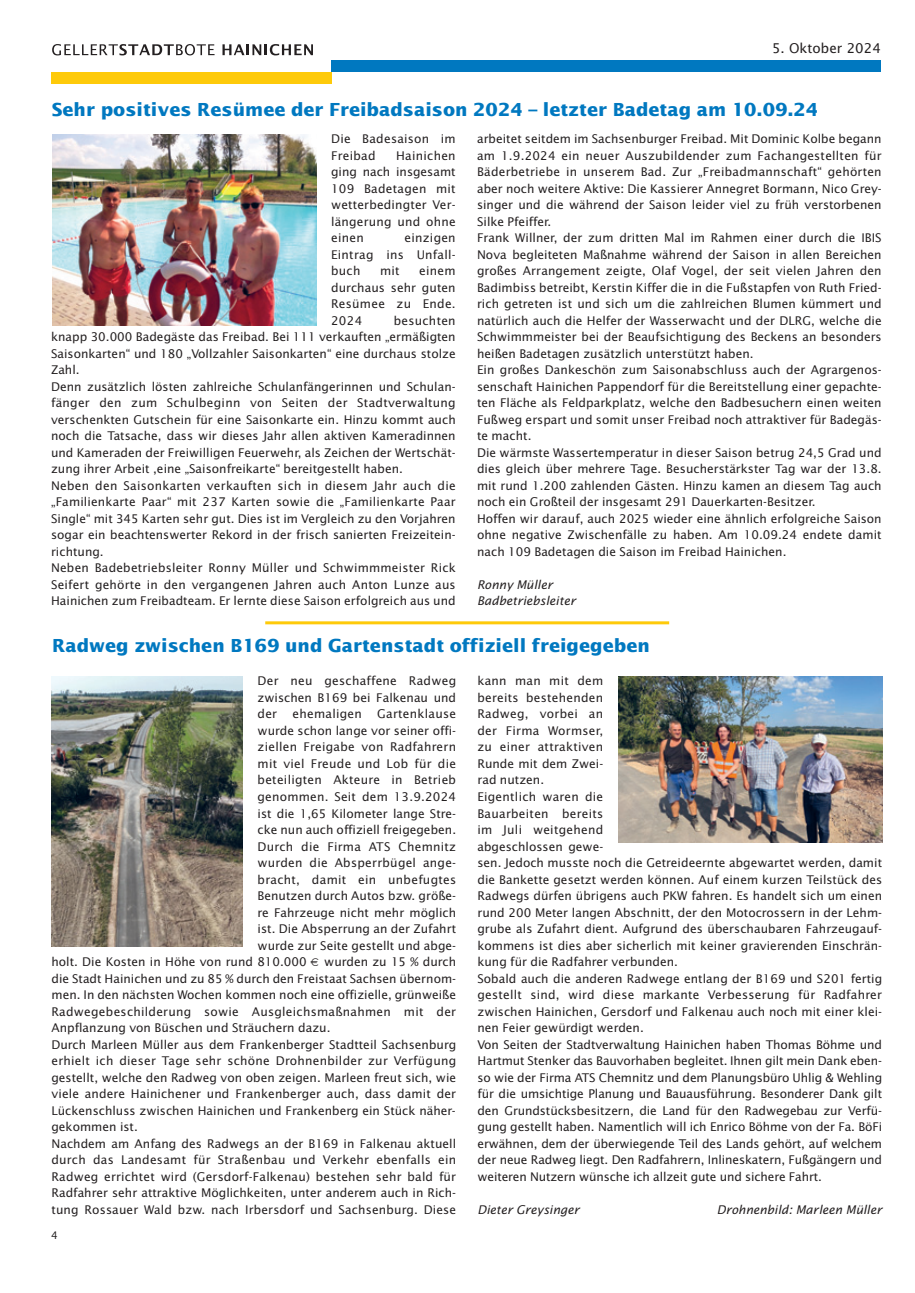
<style>
.page{position:relative;width:915px;height:1293px;background:#fff}
.page>*{position:absolute;margin:0;border:0;box-sizing:border-box;transform-origin:0 0}
.t1{font:700 18px "Lucida Sans";color:#0078c0}
.t2{font:13.5px "Lucida Sans";color:#231f20}
.t3{font:12px/16.5px "Lucida Sans";color:#231f20;text-align:justify}
.t4{font:12px/16.5px "Lucida Sans";letter-spacing:.02em;color:#231f20}
.t5{font:italic 12px/16.5px "Lucida Sans";color:#231f20}
.t6{font:10.5px "Lucida Sans";color:#231f20}
</style>
<div class="page">
<div style="left:331px;top:60px;width:550px;height:12px;background:#0078c0"></div>
<div style="left:51px;top:72px;width:280px;height:12px;background:#feca0a"></div>
<svg style="left:52px;top:44px;width:162px;height:11px"></svg>
<svg style="left:222px;top:44px;width:91px;height:11px"></svg>
<hr style="left:265px;top:621px;width:404px;height:3px;background:#feca0a">
<img style="left:51px;top:676px;width:191px;height:270px">
<img style="left:618px;top:676px;width:263px;height:166px">
<img style="left:52px;top:134px;width:264px;height:191px">
<p class="t2" style="left:771px;top:43px;width:110px">5. Oktober 2024</p>
<h1 class="t1" style="left:52px;top:102px;width:767px">Sehr positives Resümee der Freibadsaison 2024 – letzter Badetag am 10.09.24</h1>
<p class="t4" style="left:331px;top:132px;width:126px">Die Badesaison im<br>Freibad</p>
<p class="t3" style="left:331px;top:148px;width:126px;text-indent:65px">Hainichen ging nach insgesamt 109 Badetagen mit wetterbedingter Ver - längerung und ohne einen</p>
<p class="t3" style="left:331px;top:231px;width:126px;text-indent:73px">einzigen Eintrag ins Unfall&shy;buch</p>
<p class="t3" style="left:331px;top:264px;width:126px;text-indent:88px">einem durchaus sehr guten Resümee zu Ende.<br>2024</p>
<p class="t3" style="left:380px;top:264px;width:21px">mit</p>
<p class="t3" style="left:51px;top:313px;width:406px;text-align:left;text-indent:342px">besuchten knapp 30.000 Badegäste das Freibad. Bei 111 verkauften „ermäßigten Saisonkarten“ und 180 „Vollzahler Saisonkarten“ eine durchaus stolze Zahl.<br>Denn zusätzlich lösten zahlreiche Schulanfängerinnen und Schulan&shy;fänger den zum Schulbeginn von Seiten der Stadtverwaltung verschenkten Gutschein für eine Saisonkarte ein. Hinzu kommt auch noch die Tatsache, dass wir dieses Jahr allen aktiven Kameradinnen und Kameraden der Freiwilligen Feuerwehr, als Zeichen der Wertschät&shy;zung ihrer Arbeit ,eine „Saisonfreikarte“ bereitgestellt haben.<br>Neben den Saisonkarten verkauften sich in diesem Jahr auch die „Familienkarte Paar“ mit 237 Karten sowie die „Familienkarte Paar Single“ mit 345 Karten sehr gut. Dies ist im Vergleich zu den Vorjahren sogar ein beachtenswerter Rekord in der frisch sanierten Freizeitein&shy;richtung.<br>Neben Badebetriebsleiter Ronny Müller und Schwimmmeister Rick Seifert gehörte in den vergangenen Jahren auch Anton Lunze aus Hainichen zum Freibadteam. Er lernte diese Saison erfolgreich aus und</p>
<p class="t3" style="left:477px;top:132px;width:406px;text-align:left">arbeitet seitdem im Sachsenburger Freibad. Mit Dominic Kolbe begann am 1.9.2024 ein neuer Auszubildender zum Fachangestellten für Bäderbetriebe in unserem Bad. Zur „Freibadmannschaft“ gehörten aber noch weitere Aktive: Die Kassierer Annegret Bormann, Nico Grey&shy;singer und die während der Saison leider viel zu früh verstorbenen Silke Pfeiffer.<br>Frank Willner, der zum dritten Mal im Rahmen einer durch die IBIS Nova begleiteten Maßnahme während der Saison in allen Bereichen großes Arrangement zeigte, Olaf Vogel, der seit vielen Jahren den Badimbiss betreibt, Kerstin Kiffer die in die Fußstapfen von Ruth Fried&shy;rich getreten ist und sich um die zahlreichen Blumen kümmert und natürlich auch die Helfer der Wasserwacht und der DLRG, welche die Schwimmmeister bei der Beaufsichtigung des Beckens an besonders heißen Badetagen zusätzlich unterstützt haben.<br>Ein großes Dankeschön zum Saisonabschluss auch der Agrargenos&shy;senschaft Hainichen Pappendorf für die Bereitstellung einer gepachte&shy;ten Fläche als Feldparkplatz, welche den Badbesuchern einen weiten Fußweg erspart und somit unser Freibad noch attraktiver für Badegäs&shy;te macht.<br>Die wärmste Wassertemperatur in dieser Saison betrug 24,5 Grad und dies gleich über mehrere Tage. Besucherstärkster Tag war der 13.8. mit rund 1.200 zahlenden Gästen. Hinzu kamen an diesem Tag auch noch ein Großteil der insgesamt 291 Dauerkarten-Besitzer.<br>Hoffen wir darauf, auch 2025 wieder eine ähnlich erfolgreiche Saison ohne negative Zwischenfälle zu haben. Am 10.09.24 endete damit nach 109 Badetagen die Saison im Freibad Hainichen.</p>
<p class="t5" style="left:477px;top:577px;width:100px">Ronny Müller<br>Badbetriebsleiter</p>
<h1 class="t1" style="left:52px;top:638px;width:599px">Radweg zwischen B169 und Gartenstadt offiziell freigegeben</h1>
<p class="t3" style="left:257px;top:674px;width:200px">Der neu geschaffene Radweg zwischen B169 bei Falkenau und der</p>
<p class="t4" style="left:292px;top:707px;width:71px">ehemaligen</p>
<p class="t4" style="left:377px;top:707px;width:80px">Gartenklause</p>
<p class="t3" style="left:257px;top:723px;width:200px">wurde schon lange vor seiner offi-</p>
<p class="t4" style="left:257px;top:740px;width:200px">ziellen Freigabe von Radfahrern</p>
<p class="t4" style="left:257px;top:756px;width:200px">mit viel Freude und Lob für die</p>
<p class="t4" style="left:257px;top:773px;width:200px">beteiligten Akteure in Betrieb</p>
<p class="t3" style="left:257px;top:789px;width:200px">genommen. Seit dem 13.9.2024</p>
<p class="t3" style="left:257px;top:806px;width:200px">ist die 1,65 Kilometer lange Stre-</p>
<p class="t3" style="left:257px;top:822px;width:200px">cke nun auch offiziell freigegeben.</p>
<p class="t4" style="left:257px;top:839px;width:200px">Durch die Firma ATS Chemnitz</p>
<p class="t4" style="left:257px;top:855px;width:200px">wurden die Absperrbügel ange-</p>
<p class="t4" style="left:257px;top:872px;width:200px">bracht, damit ein unbefugtes</p>
<p class="t3" style="left:257px;top:888px;width:200px">Benutzen durch Autos bzw. größe-</p>
<p class="t3" style="left:257px;top:905px;width:200px">re Fahrzeuge nicht mehr möglich</p>
<p class="t3" style="left:257px;top:921px;width:200px">ist. Die Absperrung an der Zufahrt</p>
<p class="t3" style="left:257px;top:938px;width:200px">wurde zur Seite gestellt und abge-</p>
<p class="t3" style="left:51px;top:954px;width:257px">holt. Die Kosten in Höhe von rund 810.000</p>
<p class="t3" style="left:51px;top:954px;width:406px;text-align:left;text-indent:273px">wurden zu 15 % durch die Stadt Hainichen und zu 85 % durch den Freistaat Sachsen übernom&shy;men. In den nächsten Wochen kommen noch eine offizielle, grünweiße Radwegebeschilderung sowie Ausgleichsmaßnahmen mit der Anpflanzung von Büschen und Sträuchern dazu.<br>Durch Marleen Müller aus dem Frankenberger Stadtteil Sachsenburg erhielt ich dieser Tage sehr schöne Drohnenbilder zur Verfügung gestellt, welche den Radweg von oben zeigen. Marleen freut sich, wie viele andere Hainichener und Frankenberger auch, dass damit der Lückenschluss zwischen Hainichen und Frankenberg ein Stück näher&shy;gekommen ist.<br>Nachdem am Anfang des Radwegs an der B169 in Falkenau aktuell durch das Landesamt für Straßenbau und Verkehr ebenfalls ein Radweg errichtet wird (Gersdorf-Falkenau) bestehen sehr bald für Radfahrer sehr attraktive Möglichkeiten, unter anderem auch in Rich&shy;tung Rossauer Wald bzw. nach Irbersdorf und Sachsenburg. Diese</p>
<p class="t6" style="left:51px;top:1230px;width:8px">4</p>
<p class="t3" style="left:477px;top:674px;width:406px;text-align:left">kann man mit dem<br>bereits bestehenden<br>Radweg, vorbei an<br>der Firma Wormser,<br>zu einer attraktiven<br>Runde mit dem Zwei-<br>rad nutzen.<br>Eigentlich waren die<br>Bauarbeiten bereits<br>im Juli weitgehend<br>abgeschlossen gewe-<br>sen. Jedoch musste noch die Getreideernte abgewartet werden, damit die Bankette gesetzt werden können. Auf einem kurzen Teilstück des Radwegs dürfen übrigens auch PKW fahren. Es handelt sich um einen rund 200 Meter langen Abschnitt, der den Motocrossern in der Lehm&shy;grube als Zufahrt dient. Aufgrund des überschaubaren Fahrzeugauf&shy;kommens ist dies aber sicherlich mit keiner gravierenden Einschrän&shy;kung für die Radfahrer verbunden.<br>Sobald auch die anderen Radwege entlang der B169 und S201 fertig gestellt sind, wird diese markante Verbesserung für Radfahrer zwischen Hainichen, Gersdorf und Falkenau auch noch mit einer klei&shy;nen Feier gewürdigt werden.<br>Von Seiten der Stadtverwaltung Hainichen haben Thomas Böhme und Hartmut Stenker das Bauvorhaben begleitet. Ihnen gilt mein Dank eben&shy;so wie der Firma ATS Chemnitz und dem Planungsbüro Uhlig &amp; Wehling für die umsichtige Planung und Bauausführung. Besonderer Dank gilt den Grundstücksbesitzern, die Land für den Radwegebau zur Verfü&shy;gung gestellt haben. Namentlich will ich Enrico Böhme von der Fa. BöFi erwähnen, dem der überwiegende Teil des Lands gehört, auf welchem der neue Radweg liegt. Den Radfahrern, Inlineskatern, Fußgängern und weiteren Nutzern wünsche ich allzeit gute und sichere Fahrt.</p>
<p class="t5" style="left:477px;top:1202px;width:104px">Dieter Greysinger</p>
<p class="t5" style="left:716px;top:1202px;width:167px">Drohnenbild: Marleen Müller</p>
</div>
